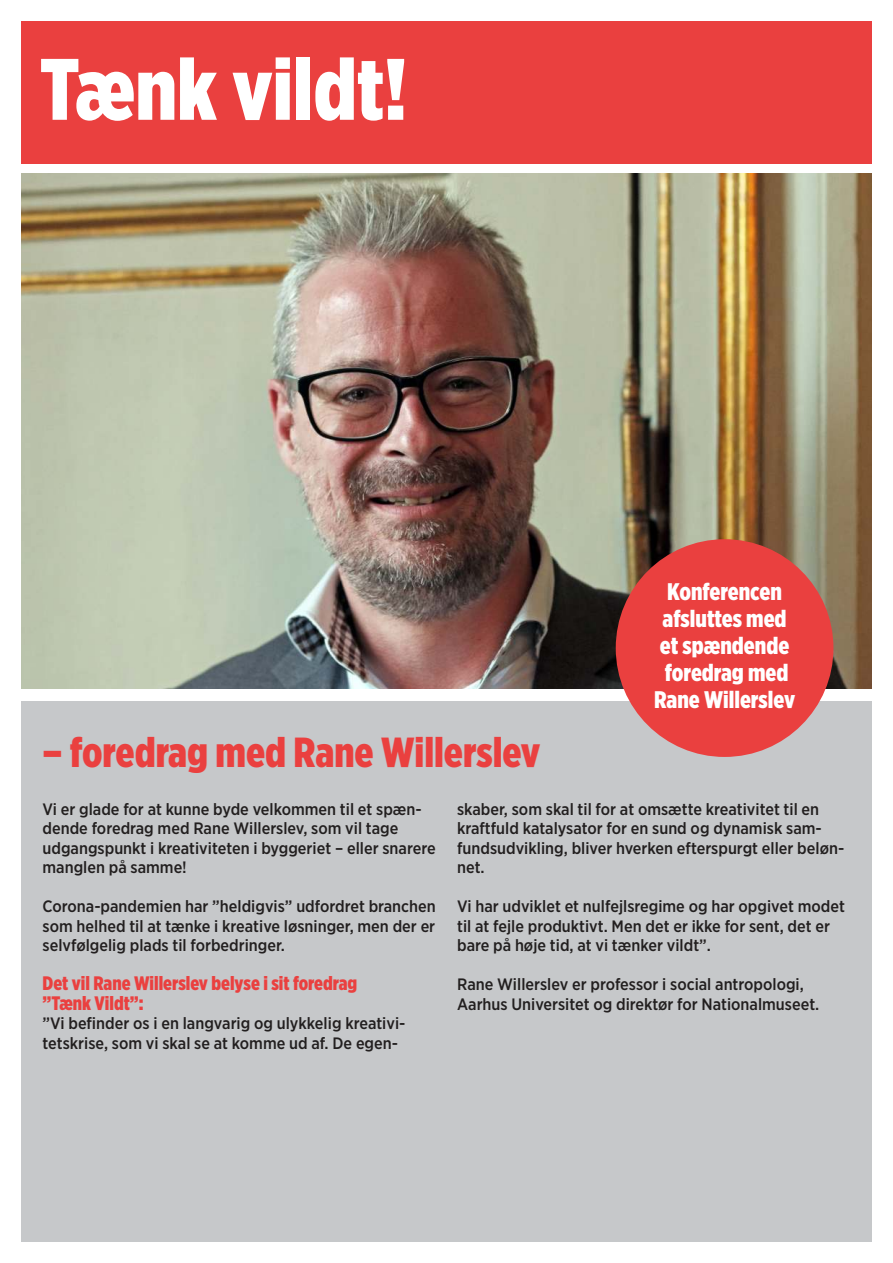
<style>
.page{position:relative;width:893px;height:1263px;background:#fff}
.page>*{position:absolute;margin:0;border:0;box-sizing:border-box;transform-origin:0 0}
.t1{font:900 87px "Gotham X Narrow";color:#fff}
.t2{font:900 42px "Gotham X Narrow";color:#ea403f}
.t3{font:900 24px/27px "Gotham X Narrow";color:#fff;text-align:center}
.t4{font:900 19.5px/19.5px "Gotham X Narrow";color:#ea403f}
.t5{font:500 16.5px/19.5px "Gotham Narrow";color:#221f1f}
</style>
<div class="page">
<div style="left:21px;top:701px;width:851px;height:541px;background:#c6c8ca"></div>
<img style="left:21px;top:173px;width:851px;height:516px">
<div style="left:616px;top:539px;width:217px;height:218px;background:#ea403f;border-radius:50%"></div>
<div style="left:21px;top:21px;width:851px;height:143px;background:#ea403f"></div>
<h1 class="t1" style="left:40px;top:50px;width:369px">Tænk vildt!</h1>
<h2 class="t2" style="left:43px;top:733px;width:499px">– foredrag med Rane Willerslev</h2>
<h3 class="t3" style="left:654px;top:579px;width:143px">Konferencen afsluttes med et spændende foredrag med<br>Rane Willerslev</h3>
<p class="t5" style="left:43px;top:800px;width:395px">Vi er glade for at kunne byde velkommen til et spæn&shy;dende foredrag med Rane Willerslev, som vil tage udgangspunkt i kreativiteten i byggeriet – eller snarere manglen på samme!</p>
<p class="t5" style="left:43px;top:897px;width:395px;text-align:justify">Corona-pandemien har ”heldigvis” udfordret branchen som helhed til at tænke i kreative løsninger, men der er selvfølgelig plads til forbedringer.</p>
<p class="t4" style="left:43px;top:974px;width:316px">Det vil Rane Willerslev belyse i sit foredrag ”Tænk Vildt”:</p>
<p class="t5" style="left:43px;top:1014px;width:364px">”Vi befinder os i en langvarig og ulykkelig kreativi&shy;tetskrise, som vi skal se at komme ud af. De egen-</p>
<p class="t5" style="left:457px;top:800px;width:389px">skaber, som skal til for at omsætte kreativitet til en kraftfuld katalysator for en sund og dynamisk sam&shy;fundsudvikling, bliver hverken efterspurgt eller beløn&shy;net.</p>
<p class="t5" style="left:457px;top:897px;width:389px">Vi har udviklet et nulfejlsregime og har opgivet modet til at fejle produktivt. Men det er ikke for sent, det er bare på høje tid, at vi tænker vildt”.</p>
<p class="t5" style="left:457px;top:975px;width:364px">Rane Willerslev er professor i social antropologi,<br>Aarhus Universitet og direktør for Nationalmuseet.</p>
</div>
